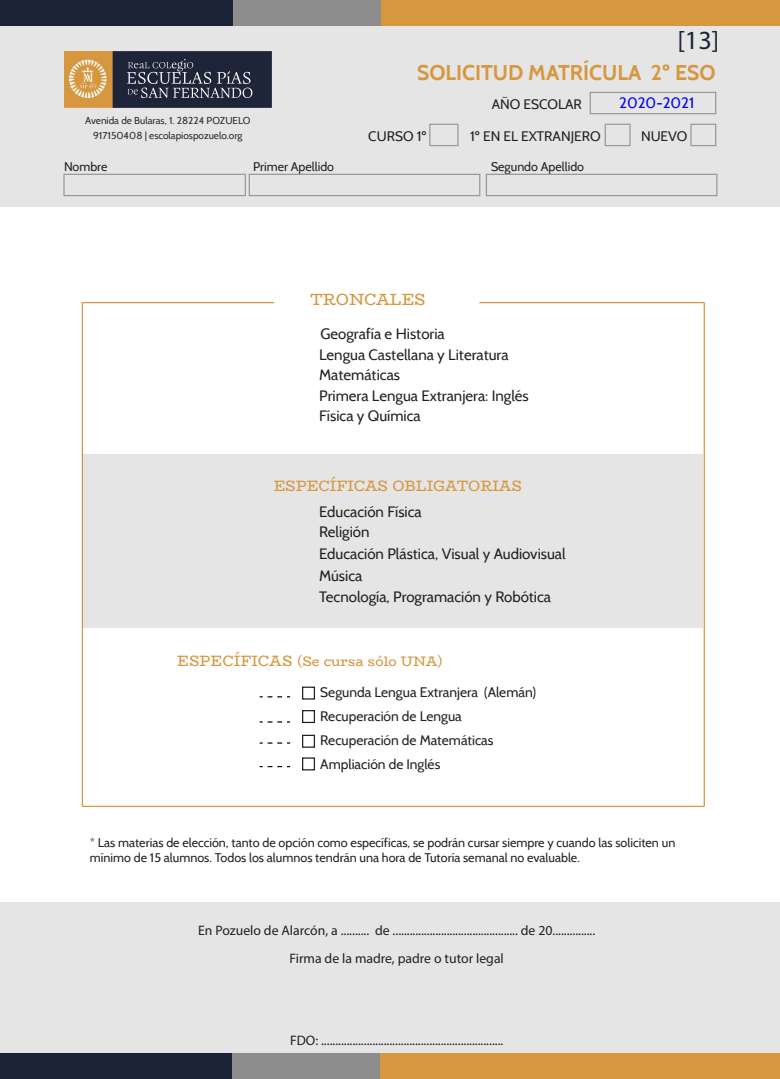
<style>
.page{position:relative;width:780px;height:1079px;background:#fff}
.page>*{position:absolute;margin:0;border:0;box-sizing:border-box;transform-origin:0 0}
.t1{font:26.25px "Myriad Pro";color:#1b2337}
.t2{font:700 21.25px "Cabin";color:#d6973f}
.t3{font:16.25px "Bio Rhyme";color:#d6973f}
.t4{font:15px/20.5px "Cabin";color:#231f20}
.t5{font:15px "Bio Rhyme";color:#d6973f}
.t6{font:15px "Cabin";color:#00f}
.t7{font:13.75px/27.5px "Myriad Pro";color:#231f20;text-align:center}
.t8{font:13.75px/24px "Cabin";color:#231f20}
.t9{font:13.75px "Bio Rhyme";color:#d6973f}
.t10{font:12.5px/15px "Cabin";color:#231f20}
.t11{font:10px/14.5px "Cabin";color:#2b2c2c;text-align:center}
.s1{font-style:inherit}
.s2{font-size:15px}
</style>
<div class="page">
<div style="left:0;top:25px;width:779px;height:182px;background:#e5e5e5"></div>
<div style="left:0;top:902px;width:780px;height:151px;background:#e5e5e5"></div>
<div style="left:82px;top:454px;width:621px;height:174px;background:#e5e5e5"></div>
<div style="left:0;top:0;width:233px;height:25px;background:#1b2337"></div>
<div style="left:380px;top:0;width:400px;height:25px;background:#d6973f"></div>
<div style="left:233px;top:0;width:147px;height:25px;background:#8d8d8d"></div>
<img style="left:64px;top:52px;width:208px;height:56px">
<div style="left:589px;top:92px;width:127px;height:22px;border:1px solid #999"></div>
<div style="left:604px;top:124px;width:26px;height:22px;border:1px solid #999"></div>
<div style="left:429px;top:124px;width:29px;height:22px;border:1px solid #999"></div>
<div style="left:690px;top:124px;width:26px;height:22px;border:1px solid #999"></div>
<div style="left:63px;top:174px;width:183px;height:22px;border:1px solid #999"></div>
<div style="left:249px;top:174px;width:231px;height:22px;border:1px solid #999"></div>
<div style="left:486px;top:174px;width:231px;height:22px;border:1px solid #999"></div>
<div style="left:0;top:1053px;width:232px;height:25px;background:#1b2337"></div>
<div style="left:379px;top:1053px;width:401px;height:25px;background:#d6973f"></div>
<div style="left:232px;top:1053px;width:147px;height:25px;background:#8d8d8d"></div>
<hr style="left:479px;top:302px;width:225px;height:1px;background:#d6973f">
<hr style="left:82px;top:302px;width:192px;height:1px;background:#d6973f">
<hr style="left:82px;top:302px;width:1px;height:504px;background:#d6973f">
<div style="left:302px;top:686px;width:13px;height:13px;border:1px solid #231f20"></div>
<div style="left:302px;top:710px;width:13px;height:13px;border:1px solid #231f20"></div>
<div style="left:302px;top:734px;width:13px;height:13px;border:1px solid #231f20"></div>
<hr style="left:703px;top:302px;width:1px;height:504px;background:#d6973f">
<svg style="left:259px;top:696px;width:31px;height:1px"></svg>
<svg style="left:259px;top:721px;width:31px;height:1px"></svg>
<svg style="left:259px;top:742px;width:31px;height:1px"></svg>
<hr style="left:82px;top:805px;width:622px;height:2px;background:#d6973f">
<div style="left:302px;top:757px;width:13px;height:13px;border:1px solid #231f20"></div>
<svg style="left:259px;top:766px;width:31px;height:1px"></svg>
<h1 class="t1" style="left:677px;top:24px;width:43px">[13]</h1>
<h2 class="t2" style="left:417px;top:59px;width:300px">SOLICITUD MATRÍCULA 2º ESO</h2>
<p class="t11" style="left:85px;top:113px;width:167px">Avenida de Bularas, 1. 28224 POZUELO<br>917150408 | escolapiospozuelo.org</p>
<p class="t8" style="left:491px;top:92px;width:91px">AÑO ESCOLAR</p>
<p class="t6" style="left:619px;top:93px;width:77px">2020-2021</p>
<p class="t8" style="left:368px;top:124px;width:60px">CURSO 1º</p>
<p class="t8" style="left:470px;top:124px;width:132px">1º EN EL EXTRANJERO</p>
<p class="t8" style="left:641px;top:124px;width:48px">NUEVO</p>
<p class="t10" style="left:64px;top:159px;width:45px">Nombre</p>
<p class="t10" style="left:253px;top:159px;width:82px">Primer Apellido</p>
<p class="t10" style="left:491px;top:159px;width:95px">Segundo Apellido</p>
<h3 class="t3" style="left:310px;top:286px;width:117px">TRONCALES</h3>
<p class="t4" style="left:319px;top:323px;width:211px">Geografía e Historia<br>Lengua Castellana y Literatura<br>Matemáticas<br>Primera Lengua Extranjera<span class="s1">: Inglés<br></span>Física y Química</p>
<p class="t5" style="left:274px;top:474px;width:250px">ESPECÍFICAS OBLIGATORIAS</p>
<p class="t4" style="left:319px;top:500px;width:248px;line-height:21.5px">Educación Física<br>Religión<br>Educación Plástica, Visual y Audiovisual<br>Música<br>Tecnología, Programación y Robótica</p>
<p class="t9" style="left:177px;top:650px;width:267px"><span class="s2">ESPECÍFICAS</span> (Se cursa sólo UNA<span class="s1">)</span></p>
<p class="t8" style="left:320px;top:680px;width:217px">Segunda Lengua Extranjera (Alemán)<br>Recuperación de Lengua<br>Recuperación de Matemáticas<br>Ampliación de Inglés</p>
<p class="t10" style="left:90px;top:835px;width:587px">* Las materias de elección, tanto de opción como específicas, se podrán cursar siempre y cuando las soliciten un mínimo de 15 alumnos. Todos los alumnos tendrán una hora de Tutoría semanal no evaluable.</p>
<p class="t7" style="left:198px;top:916px;width:398px">En Pozuelo de Alarcón, a .......... de ............................................ de 20...............<br>Firma de la madre, padre o tutor legal</p>
<p class="t7" style="left:290px;top:1026px;width:215px">FDO: ................................................................</p>
</div>
